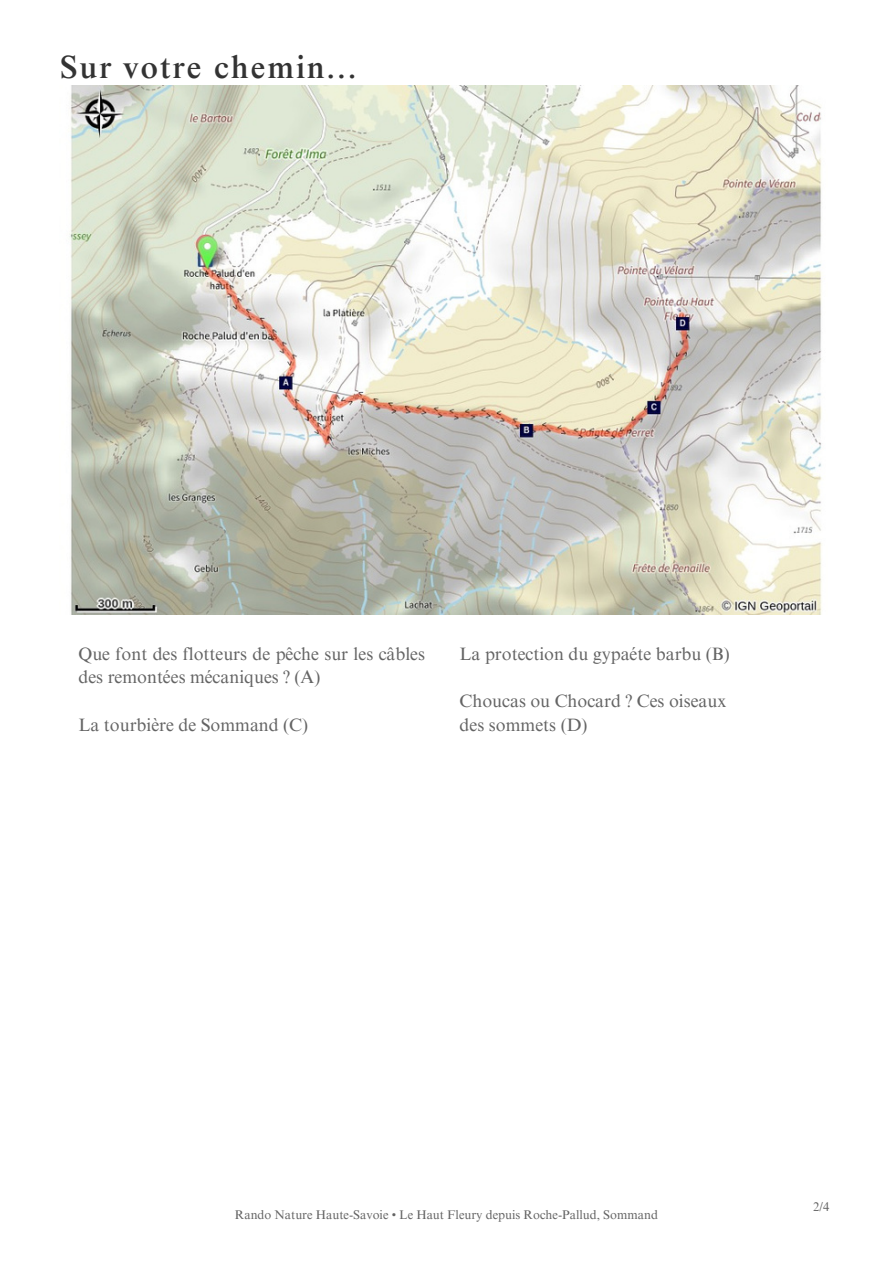
<style>
.page{position:relative;width:893px;height:1264px;background:#fff}
.page>*{position:absolute;margin:0;border:0;box-sizing:border-box;transform-origin:0 0}
.t1{font:500 32.25px "Times NRMT Pro";letter-spacing:.055em;color:#333}
.t2{font:18px/23.5px "Times NRMT Pro";color:#646464}
.t3{font:12.6px "Times NRMT Pro";color:#646464}
</style>
<div class="page">
<img style="left:69px;top:86px;width:753px;height:528px">
<p class="t1" style="left:60px;top:55px;width:298px">Sur votre chemin...</p>
<p class="t2" style="left:79px;top:644px;width:348px">Que font des flotteurs de pêche sur les câbles des remontées mécaniques ? (A)</p>
<p class="t2" style="left:79px;top:715px;width:231px">La tourbière de Sommand (C)</p>
<p class="t2" style="left:459px;top:644px;width:271px">La protection du gypaéte barbu (B)</p>
<p class="t2" style="left:459px;top:691px;width:268px">Choucas ou Chocard ? Ces oiseaux</p>
<p class="t2" style="left:459px;top:715px;width:129px">des sommets (D)</p>
<p class="t3" style="left:235px;top:1209px;width:424px">Rando Nature Haute-Savoie • Le Haut Fleury depuis Roche-Pallud, Sommand</p>
<p class="t3" style="left:813px;top:1202px;width:18px">2/4</p>
</div>
